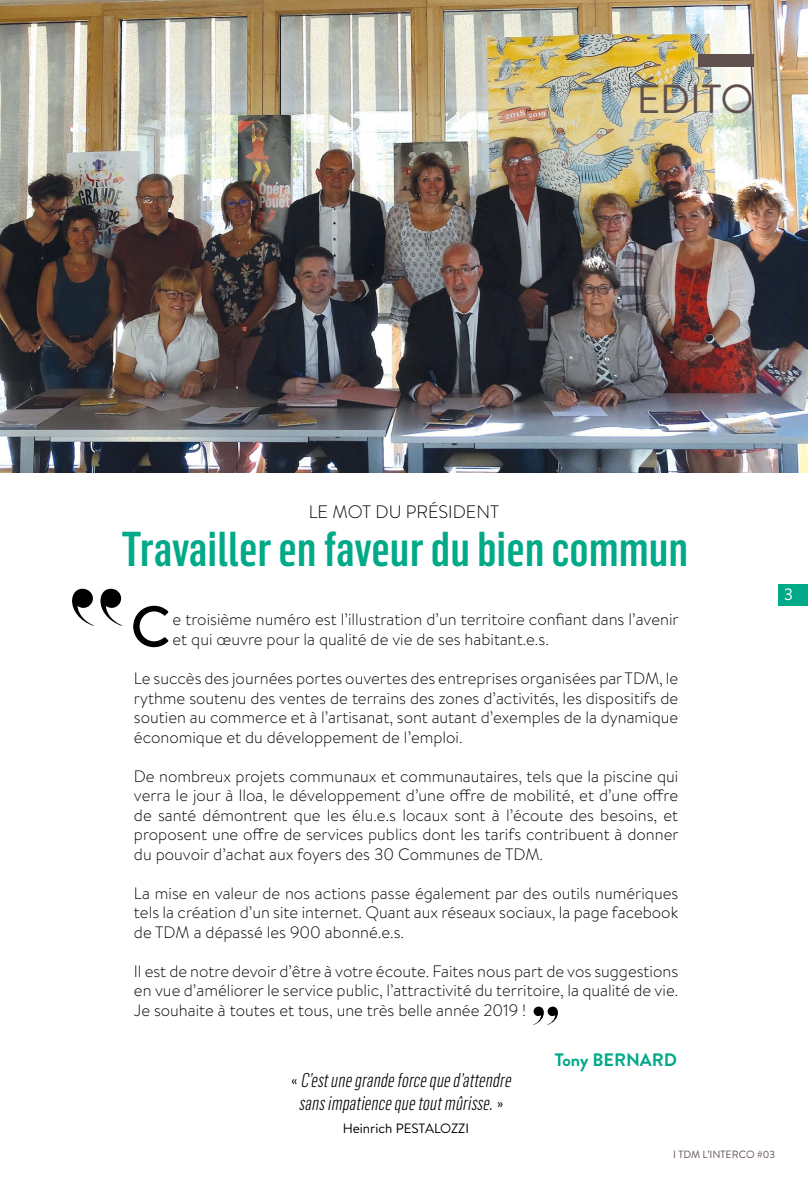
<style>
.page{position:relative;width:808px;height:1191px;background:#fff}
.page>*{position:absolute;margin:0;border:0;box-sizing:border-box;transform-origin:0 0}
.t1{font:500 48px "Flama Cond";color:#00a987}
.t2{font:40.5px "Brandon Text";color:#60514e}
.t3{font:italic 300 19.5px/23.4px "Flama Cond";color:#000;text-align:center}
.t4{font:300 18px "Brandon Text";color:#000}
.t5{font:700 18px "Brandon Grotesque";color:#00a987}
.t6{font:300 16.5px/19.5px "Brandon Text";color:#000;text-align:justify}
.t7{font:16.5px "Brandon Text";color:#fff}
.t8{font:13.5px "Brandon Text";color:#000}
.t9{font:10.5px "Brandon Grotesque";color:#60514e}
.s1{font-style:normal}
</style>
<div class="page">
<img style="left:0;top:0;width:808px;height:472px">
<div style="left:778px;top:585px;width:30px;height:21px;background:#00a987"></div>
<div style="left:699px;top:54px;width:55px;height:13px;background:#60514e"></div>
<svg style="left:72px;top:589px;width:50px;height:37px"></svg>
<svg style="left:533px;top:1006px;width:25px;height:19px"></svg>
<svg style="left:133px;top:606px;width:35px;height:41px"></svg>
<h2 class="t2" style="left:637px;top:72px;width:119px">ÉDITO</h2>
<p class="t4" style="left:309px;top:499px;width:192px">LE MOT DU PRÉSIDENT</p>
<h1 class="t1" style="left:122px;top:517px;width:568px">Travailler en faveur du bien commun</h1>
<p class="t6" style="left:173px;top:609px;width:508px">e troisième numéro est l’illustration d’un territoire confiant dans l’avenir et qui œuvre pour la qualité de vie de ses habitant.e.s.</p>
<p class="t6" style="left:134px;top:668px;width:546px">Le succès des journées portes ouvertes des entreprises organisées par TDM, le rythme soutenu des ventes de terrains des zones d’activités, les dispositifs de soutien au commerce et à l’artisanat, sont autant d’exemples de la dynamique économique et du développement de l’emploi.</p>
<p class="t6" style="left:134px;top:765px;width:546px">De nombreux projets communaux et communautaires, tels que la piscine qui verra le jour à Iloa, le développement d’une offre de mobilité, et d’une offre de santé démontrent que les élu.e.s locaux sont à l’écoute des besoins, et proposent une offre de services publics dont les tarifs contribuent à donner du pouvoir d’achat aux foyers des 30 Communes de TDM.</p>
<p class="t6" style="left:134px;top:882px;width:546px">La mise en valeur de nos actions passe également par des outils numériques tels la création d’un site internet. Quant aux réseaux sociaux, la page facebook de TDM a dépassé les 900 abonné.e.s.</p>
<p class="t6" style="left:134px;top:960px;width:546px">Il est de notre devoir d’être à votre écoute. Faites nous part de vos suggestions en vue d’améliorer le service public, l’attractivité du territoire, la qualité de vie.<br>Je souhaite à toutes et tous, une très belle année 2019 !</p>
<p class="t7" style="left:784px;top:583px;width:11px">3</p>
<p class="t3" style="left:291px;top:1067px;width:225px"><span class="s1">«</span> C’estunegrandeforcequed’attendre sansimpatiencequetoutmûrisse.<span class="s1">»</span></p>
<p class="t8" style="left:343px;top:1118px;width:128px">Heinrich PESTALOZZI</p>
<p class="t5" style="left:555px;top:1047px;width:124px">Tony BERNARD</p>
<p class="t9" style="left:673px;top:1147px;width:103px">I TDM L’INTERCO #03</p>
</div>
